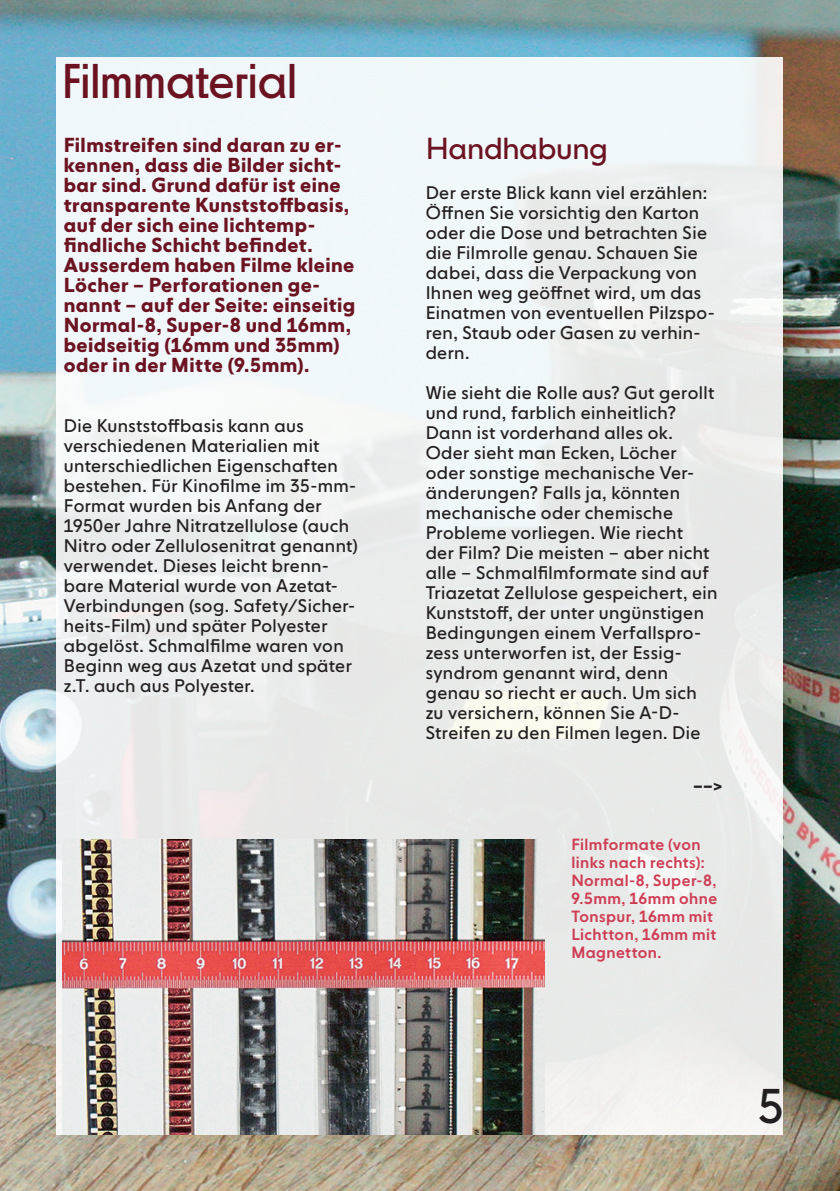
<style>
.page{position:relative;width:840px;height:1191px;background:#fff}
.page>*{position:absolute;margin:0;border:0;box-sizing:border-box;transform-origin:0 0}
.t1{font:48px "NEXT Poster";letter-spacing:.01em;color:#6c1322}
.t2{font:48px "NEXT Poster";color:#231f20}
.t3{font:30px "NEXT Book";letter-spacing:-.01em;color:#6c1322}
.t4{font:700 20px/20px "NEXT Book";letter-spacing:.02em;color:#6c1322}
.t5{font:18px/20px "NEXT Book";letter-spacing:.02em;color:#231f20}
.t6{font:700 18px "NEXT Book";color:#231f20}
.t7{font:500 16px/18px "NEXT Book";letter-spacing:.025em;color:#cf3d54}
</style>
<div class="page">
<img style="left:0;top:0;width:839px;height:1191px">
<div style="left:57px;top:57px;width:725px;height:1077px;background:linear-gradient(to right,#f0f4f6,#eaeceb)"></div>
<img style="left:62px;top:839px;width:482px;height:295px">
<h1 class="t1" style="left:62px;top:52px;width:236px">Filmmaterial</h1>
<p class="t4" style="left:64px;top:135px;width:293px">Filmstreifen sind daran zu er&shy;kennen, dass die Bilder sicht&shy;bar sind. Grund dafür ist eine transparente Kunststoffbasis, auf der sich eine lichtemp&shy;findliche Schicht befindet.<br>Ausserdem haben Filme kleine<br>Löcher – Perforationen ge&shy;nannt – auf der Seite: einseitig<br>Normal-8, Super-8 und 16mm, beidseitig (16mm und 35mm) oder in der Mitte (9.5mm).</p>
<p class="t5" style="left:64px;top:415px;width:295px">Die Kunststoffbasis kann aus verschiedenen Materialien mit unterschiedlichen Eigenschaften bestehen. Für Kinofilme im 35-mm-<br>Format wurden bis Anfang der<br>1950er Jahre Nitratzellulose (auch<br>Nitro oder Zellulosenitrat genannt) verwendet. Dieses leicht brenn&shy;bare Material wurde von Azetat-<br>Verbindungen (sog. Safety/Sicher&shy;heits-Film) und später Polyester abgelöst. Schmalfilme waren von<br>Beginn weg aus Azetat und später z.T. auch aus Polyester.</p>
<h2 class="t3" style="left:425px;top:131px;width:184px">Handhabung</h2>
<p class="t5" style="left:425px;top:183px;width:290px">Der erste Blick kann viel erzählen:<br>Öffnen Sie vorsichtig den Karton oder die Dose und betrachten Sie die Filmrolle genau. Schauen Sie dabei, dass die Verpackung von<br>Ihnen weg geöffnet wird, um das<br>Einatmen von eventuellen Pilzspo&shy;ren, Staub oder Gasen zu verhin&shy;dern.</p>
<p class="t5" style="left:425px;top:383px;width:293px">Wie sieht die Rolle aus? Gut gerollt und rund, farblich einheitlich?<br>Dann ist vorderhand alles ok.<br>Oder sieht man Ecken, Löcher oder sonstige mechanische Ver&shy;änderungen? Falls ja, könnten mechanische oder chemische<br>Probleme vorliegen. Wie riecht<br>der Film? Die meisten – aber nicht alle – Schmalfilmformate sind auf<br>Triazetat Zellulose gespeichert, ein<br>Kunststoff, der unter ungünstigen<br>Bedingungen einem Verfallspro&shy;zess unterworfen ist, der Essig&shy;syndrom genannt wird, denn genau so riecht er auch. Um sich zu versichern, können Sie A-D-<br>Streifen zu den Filmen legen. Die</p>
<p class="t6" style="left:692px;top:774px;width:31px">––&gt;</p>
<p class="t7" style="left:571px;top:835px;width:147px">Filmformate (von links nach rechts):<br>Normal-8, Super-8,<br>9.5mm, 16mm ohne<br>Tonspur, 16mm mit<br>Lichtton, 16mm mit<br>Magnetton.</p>
<h1 class="t2" style="left:757px;top:1077px;width:27px">5</h1>
</div>
